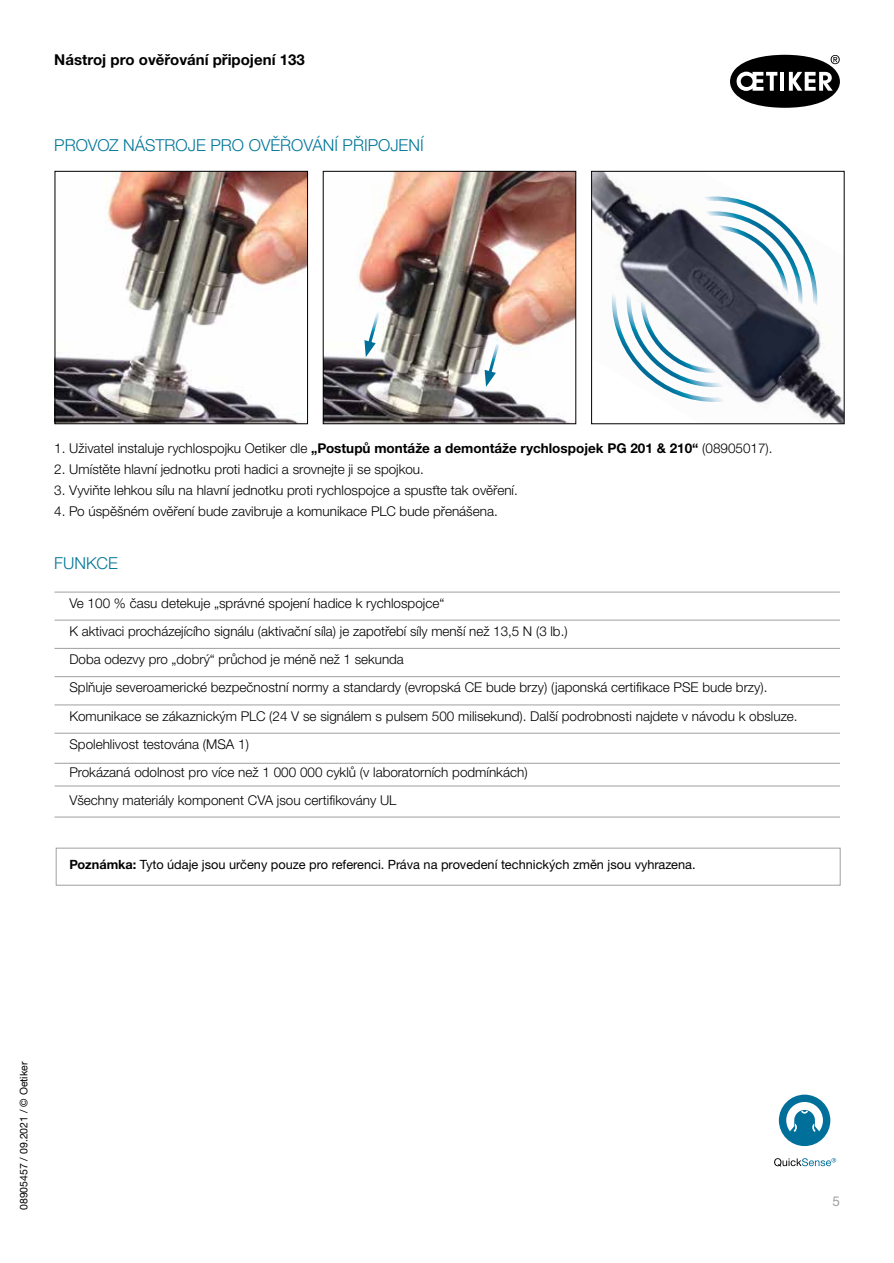
<style>
.page{position:relative;width:894px;height:1263px;background:#fff}
.page>*{position:absolute;margin:0;border:0;box-sizing:border-box;transform-origin:0 0}
.t1{font:300 16.5px "Helvetica Neue LTW1 G";color:#007698}
.t2{font:700 15px "Helvetica Neue LTW1 G";color:#000}
.t3{font:300 13.5px/28.2px "Helvetica Neue LTW1 G";color:#000}
.t4{font:13.5px "Helvetica Neue LTW1 G";color:#9d9fa2}
.t5{font:12.75px "Helvetica Neue LTW1 G";color:#000}
.t6{font:10.5px "Helvetica Neue LTW1 G";color:#000}
.s1{font-weight:700}
</style>
<div class="page">
<svg style="left:730px;top:55px;width:109px;height:53px"></svg>
<svg style="left:774px;top:1158px;width:61px;height:8px"></svg>
<svg style="left:778px;top:1094px;width:52px;height:52px"></svg>
<div style="left:56px;top:847px;width:784px;height:38px;border:1px solid #9d9fa2"></div>
<hr style="left:54px;top:591px;width:785px;height:1px;background:#9d9fa2">
<hr style="left:54px;top:620px;width:785px;height:1px;background:#9d9fa2">
<hr style="left:54px;top:676px;width:785px;height:1px;background:#9d9fa2">
<hr style="left:54px;top:704px;width:785px;height:1px;background:#9d9fa2">
<hr style="left:54px;top:763px;width:785px;height:1px;background:#9d9fa2">
<hr style="left:54px;top:648px;width:785px;height:1px;background:#9d9fa2">
<hr style="left:54px;top:733px;width:785px;height:1px;background:#9d9fa2">
<hr style="left:54px;top:785px;width:785px;height:1px;background:#9d9fa2">
<hr style="left:54px;top:816px;width:785px;height:1px;background:#9d9fa2">
<img style="left:57px;top:173px;width:249px;height:249px">
<div style="left:55px;top:171px;width:253px;height:253px;border:1px solid #000"></div>
<img style="left:325px;top:173px;width:249px;height:249px">
<div style="left:323px;top:171px;width:253px;height:253px;border:1px solid #000"></div>
<img style="left:593px;top:173px;width:249px;height:249px">
<div style="left:591px;top:171px;width:253px;height:253px;border:1px solid #000"></div>
<svg style="left:364px;top:307px;width:18px;height:50px"></svg>
<svg style="left:484px;top:341px;width:17px;height:46px"></svg>
<svg style="left:597px;top:182px;width:228px;height:234px"></svg>
<svg style="left:613px;top:199px;width:195px;height:201px"></svg>
<p class="t2" style="left:54px;top:50px;width:252px">Nástroj pro ověřování připojení 133</p>
<p class="t1" style="left:54px;top:135px;width:371px">PROVOZ NÁSTROJE PRO OVĚŘOVÁNÍ PŘIPOJENÍ</p>
<p class="t3" style="left:54px;top:434px;width:719px">1. Uživatel instaluje rychlospojku Oetiker dle <span class="s1">„Postupů montáže a demontáže rychlospojek PG 201 &amp; 210“</span> (08905017).</p>
<p class="t3" style="left:54px;top:455px;width:371px">2. Umístěte hlavní jednotku proti hadici a srovnejte ji se spojkou.</p>
<p class="t3" style="left:54px;top:476px;width:465px">3. Vyviňte lehkou sílu na hlavní jednotku proti rychlospojce a spusťte tak ověření.</p>
<p class="t3" style="left:54px;top:497px;width:445px">4. Po úspěšném ověření bude zavibruje a komunikace PLC bude přenášena.</p>
<p class="t1" style="left:54px;top:552px;width:65px">FUNKCE</p>
<p class="t3" style="left:69px;top:588px;width:729px">Ve 100 % času detekuje „správné spojení hadice k rychlospojce“<br>K aktivaci procházejícího signálu (aktivační síla) je zapotřebí síly menší než 13,5 N (3 lb.)<br>Doba odezvy pro „dobrý“ průchod je méně než 1 sekunda<br>Splňuje severoamerické bezpečnostní normy a standardy (evropská CE bude brzy) (japonská certifikace PSE bude brzy).<br>Komunikace se zákaznickým PLC (24 V se signálem s pulsem 500 milisekund). Další podrobnosti najdete v návodu k obsluze.<br>Spolehlivost testována (MSA 1)<br>Prokázaná odolnost pro více než 1 000 000 cyklů (v laboratorních podmínkách)<br>Všechny materiály komponent CVA jsou certifikovány UL</p>
<p class="t5" style="left:69px;top:856px;width:627px"><span class="s1">Poznámka:</span> Tyto údaje jsou určeny pouze pro referenci. Práva na provedení technických změn jsou vyhrazena.</p>
<p class="t6" style="left:17px;top:1210px;width:150px;rotate:-90deg">08905457 / 09.2021 / © Oetiker</p>
<p class="t4" style="left:832px;top:1193px;width:9px">5</p>
</div>
